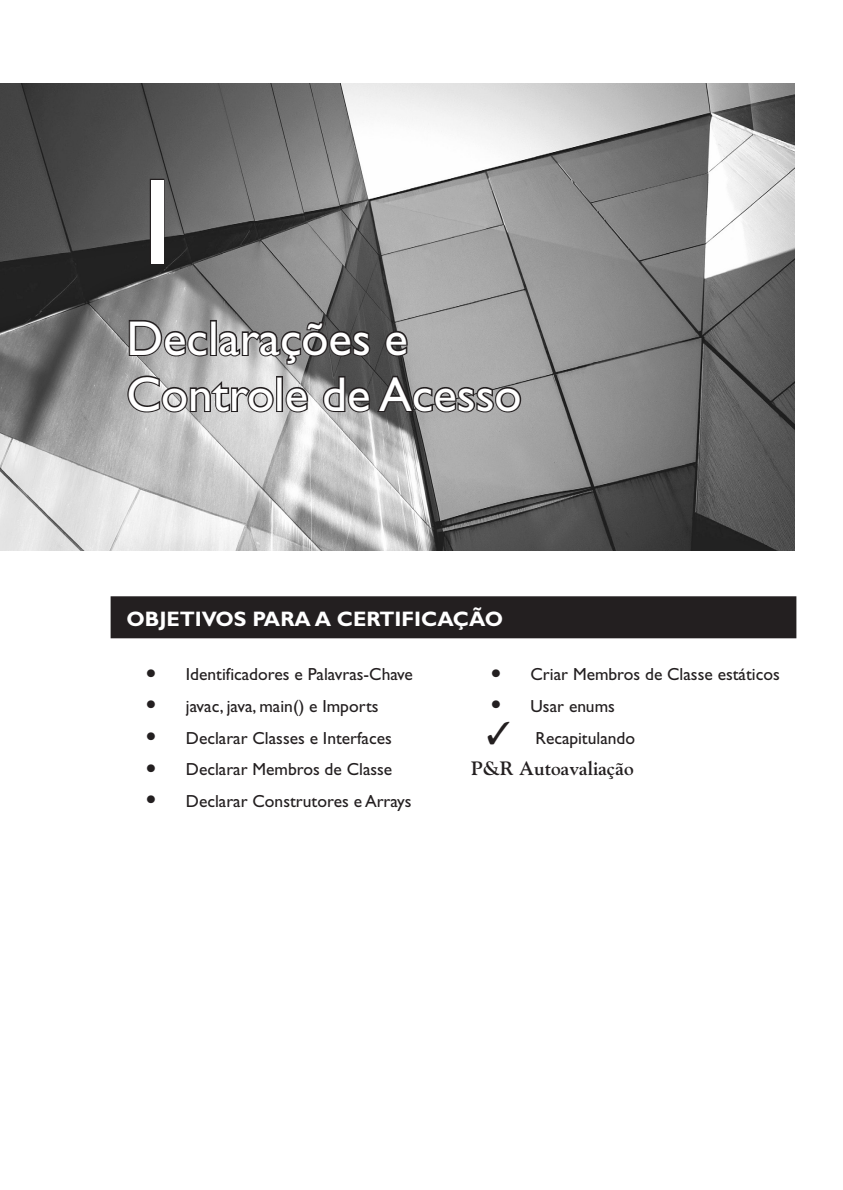
<style>
.page{position:relative;width:843px;height:1190px;background:#fff}
.page>*{position:absolute;margin:0;border:0;box-sizing:border-box;transform-origin:0 0}
.t1{font:122.5px "Gill Sans Std";color:#fff}
.t2{font:49px/56px "Gill Sans Std";color:#fff}
.t3{font:700 21px "Gill Sans Std";color:#fff}
.t4{font:700 19.25px "Goudy Std";color:#231f20}
.t5{font:17.5px "Gill Sans Std";color:#231f20}
.s1{font-size:31.5px}
</style>
<div class="page">
<img style="left:0;top:84px;width:795px;height:467px">
<div style="left:111px;top:596px;width:685px;height:42px;background:#231f20"></div>
<div style="left:150px;top:179px;width:14px;height:86px;border:3px solid #231f20"></div>
<svg style="left:127px;top:318px;width:82px;height:40px;background:#797878"></svg>
<div style="left:210px;top:320px;width:7px;height:36px;border:3px solid #231f20"></div>
<svg style="left:217px;top:320px;width:155px;height:45px;background:#686767"></svg>
<svg style="left:384px;top:329px;width:26px;height:29px"></svg>
<svg style="left:126px;top:374px;width:149px;height:40px;background:#989797"></svg>
<div style="left:276px;top:376px;width:7px;height:36px;border:3px solid #231f20"></div>
<svg style="left:284px;top:385px;width:26px;height:29px"></svg>
<svg style="left:321px;top:373px;width:201px;height:41px;background:#6a6969"></svg>
<h1 class="t1" style="left:126px;top:152px;width:63px">1</h1>
<h2 class="t2" style="left:126px;top:310px;width:397px">Declarações e<br>Controle de Acesso</h2>
<p class="t3" style="left:126px;top:606px;width:378px">OBJETIVOS PARA A CERTIFICAÇÃO</p>
<p class="t5" style="left:146px;top:664px;width:269px"><span class="s1">•</span> Identificadores e Palavras-Chave</p>
<p class="t5" style="left:146px;top:696px;width:234px"><span class="s1">•</span> javac, java, main() e Imports</p>
<p class="t5" style="left:146px;top:727px;width:248px"><span class="s1">•</span> Declarar Classes e Interfaces</p>
<p class="t5" style="left:146px;top:759px;width:248px"><span class="s1">•</span> Declarar Membros de Classe</p>
<p class="t5" style="left:146px;top:790px;width:268px"><span class="s1">•</span> Declarar Construtores e Arrays</p>
<p class="t5" style="left:490px;top:664px;width:291px"><span class="s1">•</span> Criar Membros de Classe estáticos</p>
<p class="t5" style="left:490px;top:696px;width:126px"><span class="s1">•</span> Usar enums</p>
<p class="t5" style="left:487px;top:727px;width:150px">✓ Recapitulando</p>
<p class="t4" style="left:471px;top:756px;width:164px">P&amp;R Autoavaliação</p>
</div>
